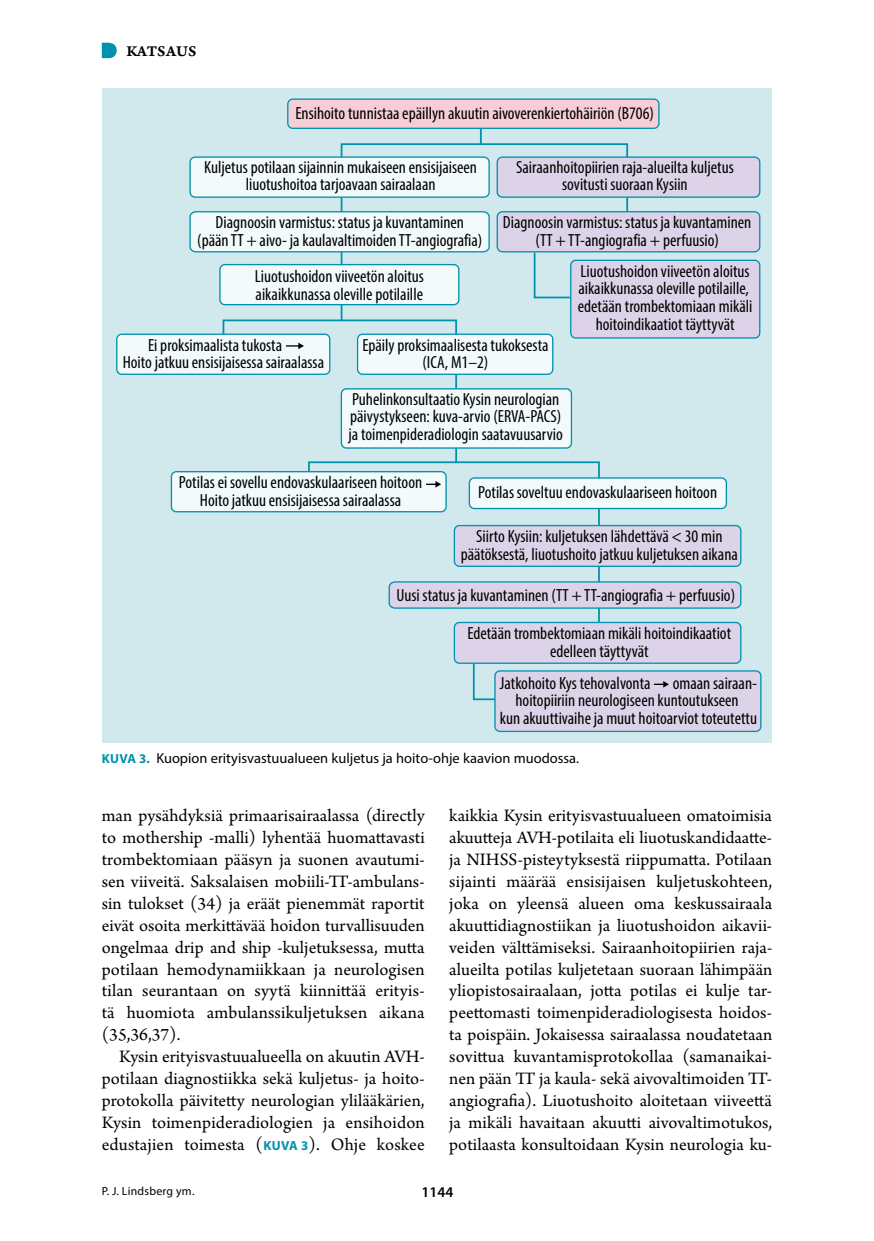
<style>
.page{position:relative;width:874px;height:1241px;background:#fff}
.page>*{position:absolute;margin:0;border:0;box-sizing:border-box;transform-origin:0 0}
.t1{font:18.38px/21.9px "Arno Pro";letter-spacing:.005em;color:#000;text-align:justify}
.t2{font:condensed 17.68px/17.7px "Myriad Pro";color:#000;text-align:center}
.t3{font:15.75px "Arno Pro Smbd Caption";letter-spacing:.005em;color:#000}
.t4{font:600 14.88px "Myriad Pro";color:#000}
.t5{font:14.35px "Myriad Pro";color:#000}
.t6{font:11.9px "Myriad Pro";letter-spacing:.02em;color:#000}
.s1{font-weight:700;font-size:13.12px;color:#0092ac}
.s2{font-family:"Myriad Pro";font-weight:700;font-size:13.12px;color:#0092ac}
</style>
<div class="page">
<div style="left:102px;top:88px;width:669px;height:654px;background:#d1e8ed"></div>
<svg style="left:472px;top:663px;width:24px;height:38px"></svg>
<svg style="left:307px;top:461px;width:293px;height:160px"></svg>
<svg style="left:480px;top:129px;width:1px;height:13px"></svg>
<svg style="left:339px;top:142px;width:289px;height:176px"></svg>
<div style="left:190px;top:157px;width:299px;height:40px;background:#f3fafb;border-radius:5px"></div>
<div style="left:189px;top:156px;width:300px;height:42px;border:1px solid #0092ac;border-radius:5px"></div>
<svg style="left:189px;top:210px;width:301px;height:43px;background:#e0f2f4"></svg>
<div style="left:497px;top:212px;width:262px;height:40px;background:#ddd3e8;border-radius:5px"></div>
<div style="left:496px;top:211px;width:264px;height:41px;border:1px solid #0092ac;border-radius:5px"></div>
<div style="left:497px;top:157px;width:262px;height:40px;background:#ddd3e8;border-radius:5px"></div>
<div style="left:496px;top:156px;width:264px;height:42px;border:1px solid #0092ac;border-radius:5px"></div>
<div style="left:117px;top:334px;width:212px;height:40px;background:#f3fafb;border-radius:5px"></div>
<div style="left:116px;top:333px;width:214px;height:42px;border:1px solid #0092ac;border-radius:5px"></div>
<div style="left:171px;top:471px;width:275px;height:40px;background:#f3fafb;border-radius:5px"></div>
<div style="left:171px;top:471px;width:275px;height:41px;border:1px solid #0092ac;border-radius:5px"></div>
<div style="left:469px;top:478px;width:257px;height:30px;background:#f3fafb;border-radius:5px"></div>
<div style="left:468px;top:477px;width:258px;height:32px;border:1px solid #0092ac;border-radius:5px"></div>
<div style="left:454px;top:525px;width:286px;height:41px;background:#ddd3e8;border-radius:5px"></div>
<div style="left:453px;top:525px;width:288px;height:42px;border:1px solid #0092ac;border-radius:5px"></div>
<div style="left:454px;top:622px;width:286px;height:41px;background:#ddd3e8;border-radius:5px"></div>
<div style="left:453px;top:621px;width:288px;height:42px;border:1px solid #0092ac;border-radius:5px"></div>
<div style="left:494px;top:671px;width:266px;height:60px;background:#ddd3e8;border-radius:5px"></div>
<div style="left:494px;top:670px;width:267px;height:62px;border:1px solid #0092ac;border-radius:5px"></div>
<div style="left:570px;top:260px;width:189px;height:78px;background:#ddd3e8;border-radius:5px"></div>
<div style="left:569px;top:259px;width:191px;height:79px;border:1px solid #0092ac;border-radius:5px"></div>
<svg style="left:388px;top:580px;width:353px;height:29px;background:#c7cde2"></svg>
<div style="left:357px;top:334px;width:195px;height:40px;background:#f3fafb;border-radius:5px"></div>
<div style="left:357px;top:333px;width:196px;height:42px;border:1px solid #0092ac;border-radius:5px"></div>
<div style="left:341px;top:389px;width:230px;height:59px;background:#f3fafb;border-radius:5px"></div>
<div style="left:340px;top:388px;width:232px;height:60px;border:1px solid #0092ac;border-radius:5px"></div>
<div style="left:220px;top:264px;width:238px;height:40px;background:#f3fafb;border-radius:5px"></div>
<div style="left:219px;top:264px;width:240px;height:41px;border:1px solid #0092ac;border-radius:5px"></div>
<div style="left:287px;top:99px;width:371px;height:29px;background:#f7cdd6;border-radius:5px"></div>
<div style="left:287px;top:98px;width:372px;height:31px;border:1px solid #0092ac;border-radius:5px"></div>
<svg style="left:221px;top:318px;width:236px;height:147px"></svg>
<svg style="left:426px;top:481px;width:15px;height:6px"></svg>
<svg style="left:653px;top:681px;width:15px;height:6px"></svg>
<svg style="left:532px;top:251px;width:39px;height:48px"></svg>
<svg style="left:102px;top:43px;width:15px;height:15px"></svg>
<p class="t3" style="left:126px;top:41px;width:71px">KATSAUS</p>
<p class="t2" style="left:295px;top:105px;width:360px">Ensihoito tunnistaa epäillyn akuutin aivoverenkiertohäiriön (B706)</p>
<p class="t2" style="left:204px;top:158px;width:274px">Kuljetus potilaan sijainnin mukaiseen ensisijaiseen liuotushoitoa tarjoavaan sairaalaan</p>
<p class="t2" style="left:197px;top:213px;width:286px">Diagnoosin varmistus: status ja kuvantaminen<br>(pään TT + aivo- ja kaulavaltimoiden TT-angiografia)</p>
<p class="t2" style="left:502px;top:213px;width:250px">Diagnoosin varmistus: status ja kuvantaminen (TT + TT-angiografia + perfuusio)</p>
<p class="t2" style="left:516px;top:158px;width:219px">Sairaanhoitopiirien raja-alueilta kuljetus sovitusti suoraan Kysiin</p>
<p class="t2" style="left:255px;top:267px;width:171px;text-align:left">Liuotushoidon viiveetön aloitus aikaikkunassa oleville potilaille</p>
<p class="t2" style="left:362px;top:336px;width:188px">Epäily proksimaalisesta tukoksesta (ICA, M1–2)</p>
<p class="t2" style="left:348px;top:389px;width:215px;text-align:left">Puhelinkonsultaatio Kysin neurologian päivystykseen: kuva-arvio (ERVA-PACS) ja toimenpideradiologin saatavuusarvio</p>
<p class="t2" style="left:123px;top:336px;width:203px;text-align:left;text-indent:25px">Ei proksimaalista tukosta<br>Hoito jatkuu ensisijaisessa sairaalassa</p>
<p class="t2" style="left:577px;top:262px;width:176px">Liuotushoidon viiveetön aloitus aikaikkunassa oleville potilaille, edetään trombektomiaan mikäli hoitoindikaatiot täyttyvät</p>
<p class="t2" style="left:179px;top:473px;width:245px">Potilas ei sovellu endovaskulaariseen hoitoon<br>Hoito jatkuu ensisijaisessa sairaalassa</p>
<p class="t2" style="left:478px;top:483px;width:240px">Potilas soveltuu endovaskulaariseen hoitoon</p>
<p class="t2" style="left:460px;top:527px;width:278px">Siirto Kysiin: kuljetuksen lähdettävä &lt; 30 min päätöksestä, liuotushoito jatkuu kuljetuksen aikana</p>
<p class="t2" style="left:396px;top:576px;width:340px;line-height:37.8px;text-align:right">Uusi status ja kuvantaminen (TT + TT-angiografia + perfuusio)<br>Edetään trombektomiaan mikäli hoitoindikaatiot</p>
<p class="t2" style="left:549px;top:641px;width:100px">edelleen täyttyvät</p>
<p class="t2" style="left:499px;top:673px;width:152px">Jatkohoito Kys tehovalvonta</p>
<p class="t2" style="left:672px;top:673px;width:86px">omaan sairaan-</p>
<p class="t2" style="left:515px;top:691px;width:225px">hoitopiiriin neurologiseen kuntoutukseen</p>
<p class="t2" style="left:499px;top:709px;width:258px">kun akuuttivaihe ja muut hoitoarviot toteutettu</p>
<p class="t5" style="left:102px;top:749px;width:478px"><span class="s1">KUVA 3.</span> Kuopion erityisvastuualueen kuljetus ja hoito-ohje kaavion muodossa.</p>
<p class="t1" style="left:102px;top:805px;width:324px">man pysähdyksiä primaarisairaalassa (directly to mothership ‑malli) lyhentää huomattavasti trombektomiaan pääsyn ja suonen avautumi&shy;sen viiveitä. Saksalaisen mobiili-TT-ambulans&shy;sin tulokset (34) ja eräät pienemmät raportit eivät osoita merkittävää hoidon turvallisuuden ongelmaa drip and ship ‑kuljetuksessa, mutta potilaan hemodynamiikkaan ja neurologisen tilan seurantaan on syytä kiinnittää erityis&shy;tä huomiota ambulanssikuljetuksen aikana (35,36,37).</p>
<p class="t1" style="left:102px;top:1046px;width:324px;text-indent:17px">Kysin erityisvastuualueella on akuutin AVH&shy;potilaan diagnostiikka sekä kuljetus- ja hoito&shy;protokolla päivitetty neurologian ylilääkärien, Kysin toimenpideradiologien ja ensihoidon edustajien toimesta (<span class="s2">KUVA 3</span>). Ohje koskee</p>
<p class="t1" style="left:449px;top:805px;width:324px">kaikkia Kysin erityisvastuualueen omatoimisia akuutteja AVH-potilaita eli liuotuskandidaatte&shy;ja NIHSS-pisteytyksestä riippumatta. Potilaan sijainti määrää ensisijaisen kuljetuskohteen, joka on yleensä alueen oma keskussairaala akuuttidiagnostiikan ja liuotushoidon aikavii&shy;veiden välttämiseksi. Sairaanhoitopiirien raja&shy;alueilta potilas kuljetetaan suoraan lähimpään yliopistosairaalaan, jotta potilas ei kulje tar&shy;peettomasti toimenpideradiologisesta hoidos&shy;ta poispäin. Jokaisessa sairaalassa noudatetaan sovittua kuvantamisprotokollaa (samanaikai&shy;nen pään TT ja kaula- sekä aivovaltimoiden TT&shy;angiografia). Liuotushoito aloitetaan viiveettä ja mikäli havaitaan akuutti aivovaltimotukos, potilaasta konsultoidaan Kysin neurologia ku-</p>
<p class="t6" style="left:102px;top:1183px;width:94px">P. J. Lindsberg ym.</p>
<p class="t4" style="left:421px;top:1182px;width:33px">1144</p>
</div>
